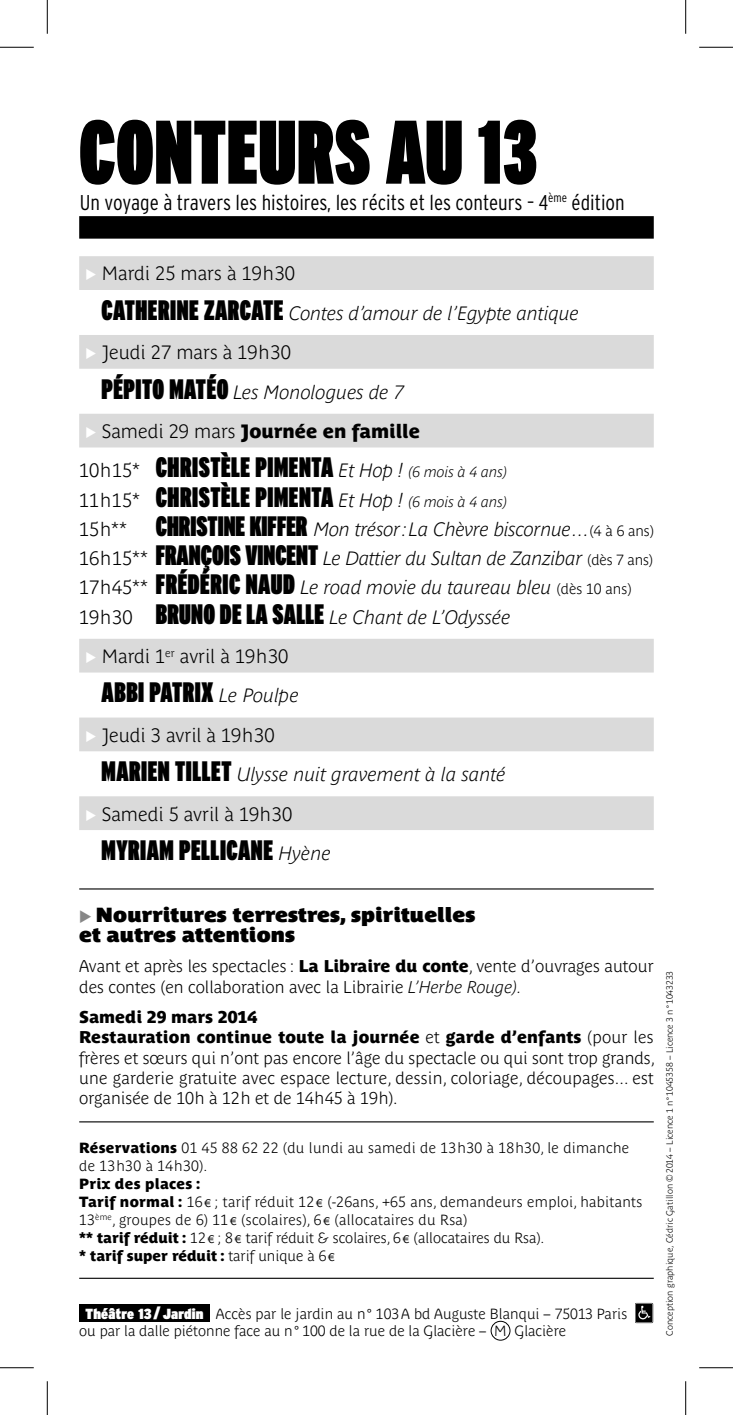
<style>
.page{position:relative;width:733px;height:1415px;background:#fff}
.page>*{position:absolute;margin:0;border:0;box-sizing:border-box;transform-origin:0 0}
.t1{font:900 extra-condensed 90px "Interstate";letter-spacing:.01em;color:#000}
.t2{font:900 extra-condensed 28.12px/29.2px "Interstate";letter-spacing:.02em;color:#000}
.t3{font:300 condensed 21.38px "Interstate";color:#000}
.t4{font:700 20.25px/20.2px "Parisine Plus Sombre";letter-spacing:.01em;color:#000}
.t5{font:italic 700 19.12px/29.2px "Parisine Plus Clair";color:#000}
.t6{font:700 19.12px "Parisine Plus Clair";color:#000}
.t7{font:19.12px "Parisine Plus Sombre";color:#000}
.t8{font:700 16.88px/20.2px "Parisine Plus Clair";color:#000}
.t9{font:16.88px/20.2px "Parisine Plus Sombre";letter-spacing:.01em;color:#000}
.t10{font:700 14.62px/18px "Parisine Plus Clair";letter-spacing:.005em;color:#000}
.t11{font:14.62px "Parisine Plus Sombre";color:#000}
.t12{font:700 14.62px "Parisine Plus Clair Alt";letter-spacing:.02em;color:#000}
.t13{font:14.62px "Parisine Plus Sombre";letter-spacing:.02em;color:#000}
.t14{font:700 9px "Parisine Plus Clair";letter-spacing:.01em;color:#000}
.s1{font-family:"Apex New";font-size:14.62px;color:#fff}
.s2{font-family:"Parisine Plus Clair Alt"}
.s3{font-family:"Interstate";font-weight:900;font-style:normal;font-stretch:extra-condensed;font-size:28.12px}
.s4{font-family:"Apex New";font-weight:700;font-size:14.62px;color:#fff}
.s5{font-family:"Parisine Plus Clair";font-weight:700}
.s6{font-family:"Parisine Plus Clair Alt";font-weight:700}
.s7{font-family:"Parisine Plus Clair Alt";font-weight:700;font-stretch:normal;font-size:19.12px}
.s8{font-family:"Parisine Plus Clair";font-weight:700;font-stretch:normal;font-size:19.12px}
.s9{font-family:"Parisine Plus Clair";font-weight:700;font-style:italic;font-stretch:normal;font-size:19.12px}
.s10{font-family:"Parisine Plus Clair";font-weight:700;font-style:italic;font-stretch:normal;font-size:14.62px}
.s11{font-family:"Parisine Plus Clair Alt";font-weight:700;font-style:italic;font-stretch:normal;font-size:14.62px}
.s12{font-family:"Parisine Plus Clair Alt";font-style:normal}
.s13{font-style:normal}
.s14{font-style:normal;font-size:14.62px}
.s15{font-family:"Parisine Plus Clair Alt";font-style:normal;font-size:14.62px}
.s16{font-family:"Apex New";font-size:16.88px;color:#878787}
.s17{font-family:"Parisine Plus Sombre";font-weight:400}
.s18{font-style:italic}
.s19{font-family:"Parisine Plus Sombre Alt"}
.s20{font-family:"Parisine Plus Clair"}
.s21{font-family:"Interstate";font-weight:900;font-stretch:condensed;color:#fff}
</style>
<div class="page">
<div style="left:79px;top:216px;width:574px;height:23px;background:#000"></div>
<div style="left:79px;top:256px;width:574px;height:34px;background:#dadada"></div>
<div style="left:79px;top:335px;width:574px;height:34px;background:#dadada"></div>
<div style="left:79px;top:414px;width:574px;height:33px;background:#dadada"></div>
<div style="left:79px;top:639px;width:574px;height:33px;background:#dadada"></div>
<div style="left:79px;top:717px;width:574px;height:34px;background:#dadada"></div>
<div style="left:79px;top:796px;width:574px;height:34px;background:#dadada"></div>
<hr style="left:79px;top:888px;width:574px;height:1px;background:#000">
<hr style="left:79px;top:1121px;width:574px;height:1px;background:#000">
<hr style="left:79px;top:1277px;width:574px;height:2px;background:#000">
<div style="left:490px;top:1321px;width:20px;height:19px;border:1px solid #000;border-radius:50%"></div>
<div style="left:79px;top:1304px;width:131px;height:18px;background:#000"></div>
<svg style="left:634px;top:1303px;width:19px;height:20px"></svg>
<div style="left:635px;top:1303px;width:17px;height:19px;background:#000"></div>
<svg style="left:638px;top:1306px;width:12px;height:13px"></svg>
<hr style="left:0;top:47px;width:34px;height:1px;background:#000">
<hr style="left:699px;top:47px;width:33px;height:1px;background:#000">
<hr style="left:0;top:1367px;width:34px;height:1px;background:#000">
<hr style="left:699px;top:1367px;width:33px;height:1px;background:#000">
<hr style="left:47px;top:0;width:1px;height:34px;background:#000">
<hr style="left:47px;top:1381px;width:1px;height:34px;background:#000">
<hr style="left:685px;top:0;width:1px;height:34px;background:#000">
<hr style="left:685px;top:1381px;width:1px;height:34px;background:#000">
<h1 class="t1" style="left:79px;top:103px;width:459px">CONTEURS AU 13</h1>
<h3 class="t3" style="left:80px;top:190px;width:546px">Un voyage à travers les histoires, les récits et les conteurs – 4<sup>ème</sup> édition</h3>
<h3 class="t6" style="left:86px;top:263px;width:211px"><span class="s1">▶</span> Mardi <span class="s2">25</span> mars à <span class="s2">19</span> h<span class="s2">30</span></h3>
<h3 class="t5" style="left:101px;top:298px;width:479px"><span class="s3">CATHERINE ZARCATE</span> Contes d’amour de l’Egypte antique</h3>
<h3 class="t6" style="left:86px;top:341px;width:207px"><span class="s1">▶</span> Jeudi <span class="s2">27</span> mars à <span class="s2">19</span> h<span class="s2">30</span></h3>
<h3 class="t5" style="left:101px;top:377px;width:304px"><span class="s3">PÉPITO MATÉO</span> Les Monologues de <span class="s2">7</span></h3>
<h3 class="t7" style="left:86px;top:420px;width:336px"><span class="s4">▶</span> <span class="s5">Samedi</span> <span class="s6">29</span> <span class="s5">mars</span> Journée en famille</h3>
<h2 class="t2" style="left:79px;top:453px;width:429px"><span class="s7">10</span> <span class="s8">h</span><span class="s7">15</span><span class="s8">*</span> CHRISTÈLE PIMENTA <span class="s9">Et Hop !</span> <span class="s10">(6 mois à</span> <span class="s11">4</span> <span class="s10">ans)<br></span><span class="s7">11</span> <span class="s8">h</span><span class="s7">15</span><span class="s8">*</span> CHRISTÈLE PIMENTA <span class="s9">Et Hop !</span> <span class="s10">(6 mois à</span> <span class="s11">4</span> <span class="s10">ans)</span></h2>
<p class="t5" style="left:79px;top:514px;width:576px"><span class="s12">15</span> <span class="s13">h**</span> <span class="s3">CHRISTINE KIFFER</span> Mon trésor: La Chèvre biscornue…<span class="s14">(</span><span class="s15">4</span> <span class="s14">à 6 ans)<br></span><span class="s12">16</span> <span class="s13">h</span><span class="s12">15</span><span class="s13">**</span> <span class="s3">FRANÇOIS VINCENT</span> Le Dattier du Sultan de Zanzibar <span class="s14">(dès</span> <span class="s15">7</span> <span class="s14">ans)<br></span><span class="s12">17</span> <span class="s13">h</span><span class="s12">45</span><span class="s13">**</span> <span class="s3">FRÉDÉRIC NAUD</span> Le road movie du taureau bleu <span class="s14">(dès</span> <span class="s15">10</span> <span class="s14">ans)<br></span><span class="s12">19</span> <span class="s13">h</span><span class="s12">30</span> <span class="s3">BRUNO DE LA SALLE</span> Le Chant de L’Odyssée</p>
<h3 class="t6" style="left:86px;top:645px;width:204px"><span class="s1">▶</span> Mardi <span class="s2">1</span><sup>er</sup> avril à <span class="s2">19</span> h<span class="s2">30</span></h3>
<h2 class="t2" style="left:101px;top:678px;width:199px">ABBI PATRIX <span class="s9">Le Poulpe</span></h2>
<h3 class="t6" style="left:86px;top:724px;width:190px"><span class="s1">▶</span> Jeudi <span class="s2">3</span> avril à <span class="s2">19</span> h<span class="s2">30</span></h3>
<h3 class="t5" style="left:101px;top:760px;width:405px"><span class="s3">MARIEN TILLET</span> Ulysse nuit gravement à la santé</h3>
<h3 class="t6" style="left:86px;top:803px;width:208px"><span class="s1">▶</span> Samedi <span class="s2">5</span> avril à <span class="s2">19</span> h<span class="s2">30</span></h3>
<h2 class="t2" style="left:101px;top:835px;width:231px">MYRIAM PELLICANE <span class="s9">Hyène</span></h2>
<h3 class="t4" style="left:79px;top:904px;width:397px"><span class="s16">▶</span> Nourritures terrestres, spirituelles et autres attentions</h3>
<p class="t8" style="left:79px;top:956px;width:576px">Avant et après les spectacles : <span class="s17">La Libraire du conte</span>, vente d’ouvrages autour des contes (en collaboration avec la Librairie <span class="s18">L’Herbe Rouge).</span></p>
<p class="t9" style="left:79px;top:1007px;width:576px">Samedi <span class="s19">29</span> mars <span class="s19">2014<br></span>Restauration continue toute la journée <span class="s5">et</span> garde d’enfants <span class="s5">(pour les</span></p>
<p class="t8" style="left:79px;top:1047px;width:577px;text-align:justify">frères et sœurs qui n’ont pas encore l’âge du spectacle ou qui sont trop grands, une garderie gratuite avec espace lecture, dessin, coloriage, découpages... est organisée de <span class="s2">10</span> h à <span class="s2">12</span> h et de <span class="s2">14</span> h<span class="s2">45</span> à <span class="s2">19</span> h).</p>
<p class="t10" style="left:79px;top:1138px;width:551px"><span class="s17">Réservations</span> <span class="s2">01 45 88 62 22</span> (du lundi au samedi de <span class="s2">13</span> h<span class="s2">30</span> à <span class="s2">18</span> h<span class="s2">30</span>, le dimanche</p>
<p class="t12" style="left:79px;top:1159px;width:130px"><span class="s20">de</span> 13 <span class="s20">h</span>30 <span class="s20">à</span> 14 <span class="s20">h</span>30<span class="s20">).</span></p>
<p class="t13" style="left:79px;top:1175px;width:122px">Prix des places :</p>
<p class="t10" style="left:79px;top:1192px;width:564px"><span class="s17">Tarif normal :</span> <span class="s2">16</span> ¤ ; tarif réduit <span class="s2">12</span> ¤ (-<span class="s2">26</span>ans, +<span class="s2">65</span> ans, demandeurs emploi, habitants<br><span class="s2">13</span><sup>ème</sup>, groupes de 6) <span class="s2">11</span> ¤ (scolaires), 6¤ (allocataires du Rsa)<br><span class="s17">** tarif réduit :</span> <span class="s2">12</span> ¤ ; 8¤ tarif réduit &amp; scolaires, 6¤ (allocataires du Rsa).</p>
<p class="t11" style="left:79px;top:1247px;width:257px">* tarif super réduit : <span class="s5">tarif unique à 6¤</span></p>
<p class="t10" style="left:79px;top:1305px;width:549px;line-height:16.9px;text-indent:6px"><span class="s21">Théâtre 13 / Jardin</span> Accès par le jardin au n° <span class="s2">103</span>A bd Auguste Blanqui – <span class="s2">75013</span> Paris ou par la dalle piétonne face au n°<span class="s2">100</span> de la rue de la Glacière – M Glacière</p>
<p class="t14" style="left:664px;top:1336px;width:366px;rotate:-90deg">Conception graphique, Cédric Gatillon ©<span class="s2">2014</span> – Licence <span class="s2">1</span> n°<span class="s2">1045358</span> – Licence <span class="s2">3</span> n°<span class="s2">1043233</span></p>
</div>
